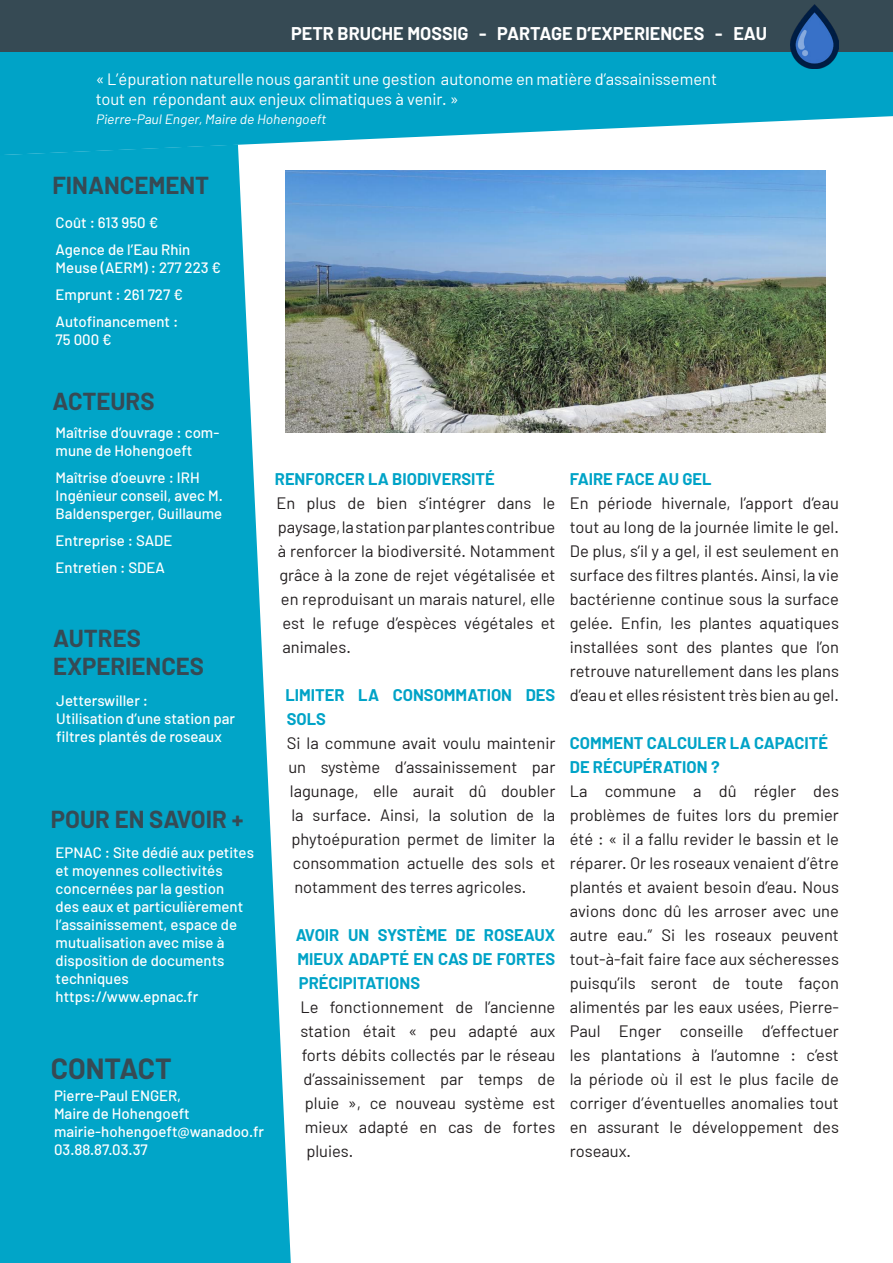
<style>
.page{position:relative;width:893px;height:1263px;background:#fff}
.page>*{position:absolute;margin:0;border:0;box-sizing:border-box;transform-origin:0 0}
.t1{font:700 28.5px "Barlow";letter-spacing:-.005em;color:#364a54}
.t2{font:700 24px/28.8px "Barlow";color:#364a54}
.t3{font:700 18px "Barlow";color:#fff}
.t4{font:16.5px/24px "Barlow";color:#231f20;text-align:justify}
.t5{font:700 16.5px/24px "Barlow";color:#00a3c7}
.t6{font:16.5px/19.5px "Barlow";color:#fff}
.t7{font:500 15px/18px "Barlow";color:#fff}
.t8{font:13.5px "Barlow";color:#fff}
</style>
<div class="page">
<svg style="left:0;top:158px;width:291px;height:1105px;background:#16accc"></svg>
<svg style="left:0;top:52px;width:893px;height:106px;fill:#00a3c7"></svg>
<div style="left:0;top:0;width:893px;height:52px;background:#364a54"></div>
<img style="left:791px;top:5px;width:48px;height:63px">
<img style="left:286px;top:170px;width:539px;height:262px">
<p class="t3" style="left:291px;top:22px;width:477px">PETR BRUCHE MOSSIG - PARTAGE D’EXPERIENCES - EAU</p>
<p class="t6" style="left:96px;top:69px;width:623px">« L’épuration naturelle nous garantit une gestion autonome en matière d’assainissement tout en répondant aux enjeux climatiques à venir. »</p>
<p class="t8" style="left:96px;top:111px;width:234px">Pierre-PaulEnger,Maire de Hohengoeft</p>
<h2 class="t2" style="left:52px;top:171px;width:158px">FINANCEMENT</h2>
<p class="t7" style="left:56px;top:208px;width:136px;line-height:27px">Coût : 613 950 €<br>Agence de l’Eau Rhin</p>
<p class="t7" style="left:56px;top:253px;width:167px;line-height:27px">Meuse (AERM) : 277 223 €<br>Emprunt : 261 727 €<br>Autofinancement :</p>
<p class="t7" style="left:56px;top:330px;width:58px">75 000 €</p>
<h2 class="t2" style="left:52px;top:387px;width:104px">ACTEURS</h2>
<p class="t7" style="left:56px;top:423px;width:165px">Maîtrise d’ouvrage : com&shy;mune de Hohengoeft</p>
<p class="t7" style="left:56px;top:468px;width:169px">Maîtrise d’oeuvre : IRH<br>Ingénieur conseil, avec M.<br>Baldensperger, Guillaume</p>
<p class="t7" style="left:56px;top:527px;width:118px;line-height:27px">Entreprise : SADE<br>Entretien : SDEA</p>
<h2 class="t2" style="left:53px;top:623px;width:153px">AUTRES<br>EXPERIENCES</h2>
<p class="t7" style="left:56px;top:691px;width:180px">Jetterswiller :<br>Utilisation d’une station par filtres plantés de roseaux</p>
<h2 class="t2" style="left:51px;top:805px;width:194px">POUR EN SAVOIR +</h2>
<p class="t7" style="left:56px;top:843px;width:200px">EPNAC : Site dédié aux petites et moyennes collectivités concernées par la gestion<br>des eaux et particulièrement l’assainissement, espace de mutualisation avec mise à disposition de documents techniques https://www.epnac.fr</p>
<h1 class="t1" style="left:51px;top:1051px;width:122px">CONTACT</h1>
<p class="t7" style="left:54px;top:1086px;width:212px">Pierre-Paul ENGER,<br>Maire de Hohengoeft mairie-hohengoeft@wanadoo.fr<br>03.88.87.03.37</p>
<p class="t5" style="left:275px;top:466px;width:221px">RENFORCER LA BIODIVERSITÉ</p>
<p class="t4" style="left:276px;top:490px;width:281px">En plus de bien s’intégrer dans le paysage, la station par plantes contribue à renforcer la biodiversité. Notamment grâce à la zone de rejet végétalisée et en reproduisant un marais naturel, elle est le refuge d’espèces végétales et animales.</p>
<p class="t5" style="left:285px;top:682px;width:272px">LIMITER LA CONSOMMATION DES<br>SOLS</p>
<p class="t4" style="left:287px;top:730px;width:270px">Si la commune avait voulu maintenir</p>
<p class="t4" style="left:288px;top:754px;width:268px">un système d’assainissement par</p>
<p class="t4" style="left:290px;top:778px;width:267px">lagunage, elle aurait dû doubler</p>
<p class="t4" style="left:291px;top:802px;width:265px">la surface. Ainsi, la solution de la</p>
<p class="t4" style="left:291px;top:826px;width:266px">phytoépuration permet de limiter la</p>
<p class="t4" style="left:293px;top:850px;width:264px">consommation actuelle des sols et</p>
<p class="t4" style="left:294px;top:874px;width:234px">notamment des terres agricoles.</p>
<p class="t5" style="left:296px;top:922px;width:261px;text-align:justify">AVOIR UN SYSTÈME DE ROSEAUX MIEUX ADAPTÉ EN CAS DE FORTES PRÉCIPITATIONS</p>
<p class="t4" style="left:300px;top:994px;width:257px">Le fonctionnement de l’ancienne</p>
<p class="t4" style="left:300px;top:1018px;width:257px">station était « peu adapté aux</p>
<p class="t4" style="left:302px;top:1042px;width:255px">forts débits collectés par le réseau</p>
<p class="t4" style="left:303px;top:1066px;width:253px">d’assainissement par temps de</p>
<p class="t4" style="left:305px;top:1090px;width:252px">pluie », ce nouveau système est</p>
<p class="t4" style="left:305px;top:1114px;width:252px">mieux adapté en cas de fortes</p>
<p class="t4" style="left:306px;top:1138px;width:49px">pluies.</p>
<p class="t5" style="left:570px;top:466px;width:143px">FAIRE FACE AU GEL</p>
<p class="t4" style="left:570px;top:490px;width:271px">En période hivernale, l’apport d’eau tout au long de la journée limite le gel.<br>De plus, s’il y a gel, il est seulement en surface des filtres plantés. Ainsi, la vie bactérienne continue sous la surface gelée. Enfin, les plantes aquatiques installées sont des plantes que l’on retrouve naturellement dans les plans d’eau et elles résistent très bien au gel.</p>
<p class="t5" style="left:570px;top:730px;width:260px">COMMENT CALCULER LA CAPACITÉ<br>DE RÉCUPÉRATION ?</p>
<p class="t4" style="left:570px;top:778px;width:271px">La commune a dû régler des problèmes de fuites lors du premier été : « il a fallu revider le bassin et le réparer. Or les roseaux venaient d’être plantés et avaient besoin d’eau. Nous avions donc dû les arroser avec une autre eau.” Si les roseaux peuvent tout-à-fait faire face aux sécheresses puisqu’ils seront de toute façon alimentés par les eaux usées, Pierre-Paul Enger conseille d’effectuer les plantations à l’automne : c’est la période où il est le plus facile de corriger d’éventuelles anomalies tout en assurant le développement des roseaux.</p>
</div>
